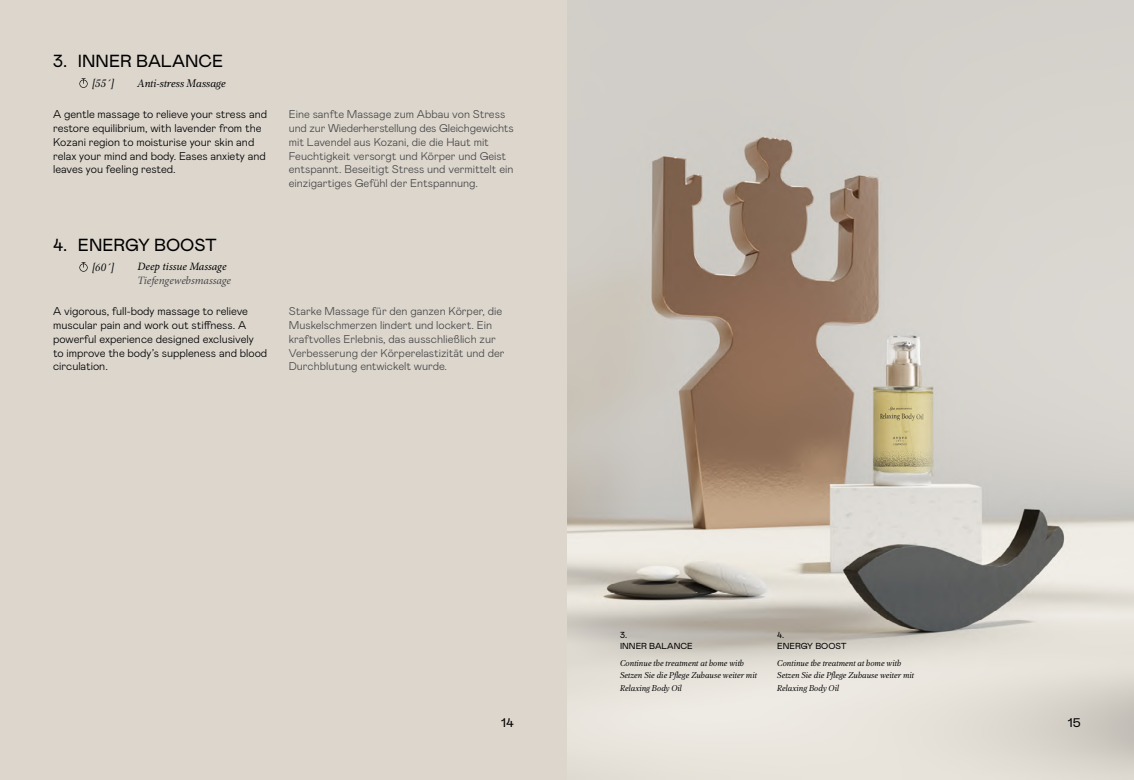
<style>
.page{position:relative;width:1134px;height:780px;background:#fff}
.page>*{position:absolute;margin:0;border:0;box-sizing:border-box;transform-origin:0 0}
.t1{font:17.5px "Mabry Pro";color:#000}
.t2{font:12.5px "Mabry Pro";color:#000;scale:1.07 1}
.t3{font:300 11.25px/13.8px "Mabry Pro";color:#484848}
.t4{font:300 11.25px/13.8px "Mabry Pro";color:#000}
.t5{font:italic 11.25px "PF Regal Text Pro";color:#000}
.t6{font:italic 11.25px "Minion Pro";letter-spacing:-.005em;color:#484848}
.t7{font:italic 11.25px "Minion Pro";letter-spacing:-.005em;color:#000}
.t8{font:italic 8.75px/11.2px "PF Regal Text Pro";color:#000}
.t9{font:8.75px/11.2px "Mabry Pro";color:#000}
</style>
<div class="page">
<img style="left:567px;top:0;width:567px;height:780px">
<div style="left:0;top:0;width:567px;height:780px;background:#dcd6cd"></div>
<svg style="left:79px;top:78px;width:9px;height:10px"></svg>
<svg style="left:79px;top:262px;width:9px;height:10px"></svg>
<h1 class="t1" style="left:53px;top:49px;width:171px">3. INNER BALANCE</h1>
<p class="t5" style="left:92px;top:77px;width:23px">[55΄]</p>
<p class="t5" style="left:138px;top:77px;width:90px">Anti-stress Μassage</p>
<p class="t4" style="left:53px;top:107px;width:215px">A gentle massage to relieve your stress and restore equilibrium, with lavender from the Kozani region to moisturise your skin and relax your mind and body. Eases anxiety and leaves you feeling rested.</p>
<p class="t3" style="left:289px;top:107px;width:226px">Eine sanfte Massage zum Abbau von Stress und zur Wiederherstellung des Gleichgewichts mit Lavendel aus Kozani, die die Haut mit Feuchtigkeit versorgt und Körper und Geist entspannt. Beseitigt Stress und vermittelt ein einzigartiges Gefühl der Entspannung.</p>
<h1 class="t1" style="left:53px;top:232px;width:165px">4. ENERGY BOOST</h1>
<p class="t5" style="left:92px;top:261px;width:23px">[60΄]</p>
<p class="t7" style="left:138px;top:259px;width:90px">Deep tissue Massage</p>
<p class="t6" style="left:138px;top:273px;width:95px">Tiefengewebsmassage</p>
<p class="t4" style="left:53px;top:304px;width:216px">A vigorous, full-body massage to relieve muscular pain and work out stiffness. A powerful experience designed exclusively to improve the body’s suppleness and blood circulation.</p>
<p class="t3" style="left:289px;top:304px;width:217px">Starke Massage für den ganzen Körper, die Muskelschmerzen lindert und lockert. Ein kraftvolles Erlebnis, das ausschließlich zur Verbesserung der Körperelastizität und der Durchblutung entwickelt wurde.</p>
<p class="t9" style="left:620px;top:628px;width:74px">3.<br>INNER BALANCE</p>
<p class="t8" style="left:620px;top:658px;width:138px">Continue the treatment at home with<br>Setzen Sie die Pflege Zuhause weiter mit</p>
<p class="t8" style="left:620px;top:683px;width:63px">Relaxing Body Oil</p>
<p class="t9" style="left:777px;top:629px;width:71px">4.<br>ENERGY BOOST</p>
<p class="t8" style="left:777px;top:658px;width:138px">Continue the treatment at home with<br>Setzen Sie die Pflege Zuhause weiter mit</p>
<p class="t8" style="left:777px;top:683px;width:63px">Relaxing Body Oil</p>
<p class="t2" style="left:501px;top:713px;width:13px">14</p>
<p class="t2" style="left:1068px;top:713px;width:14px">15</p>
</div>
